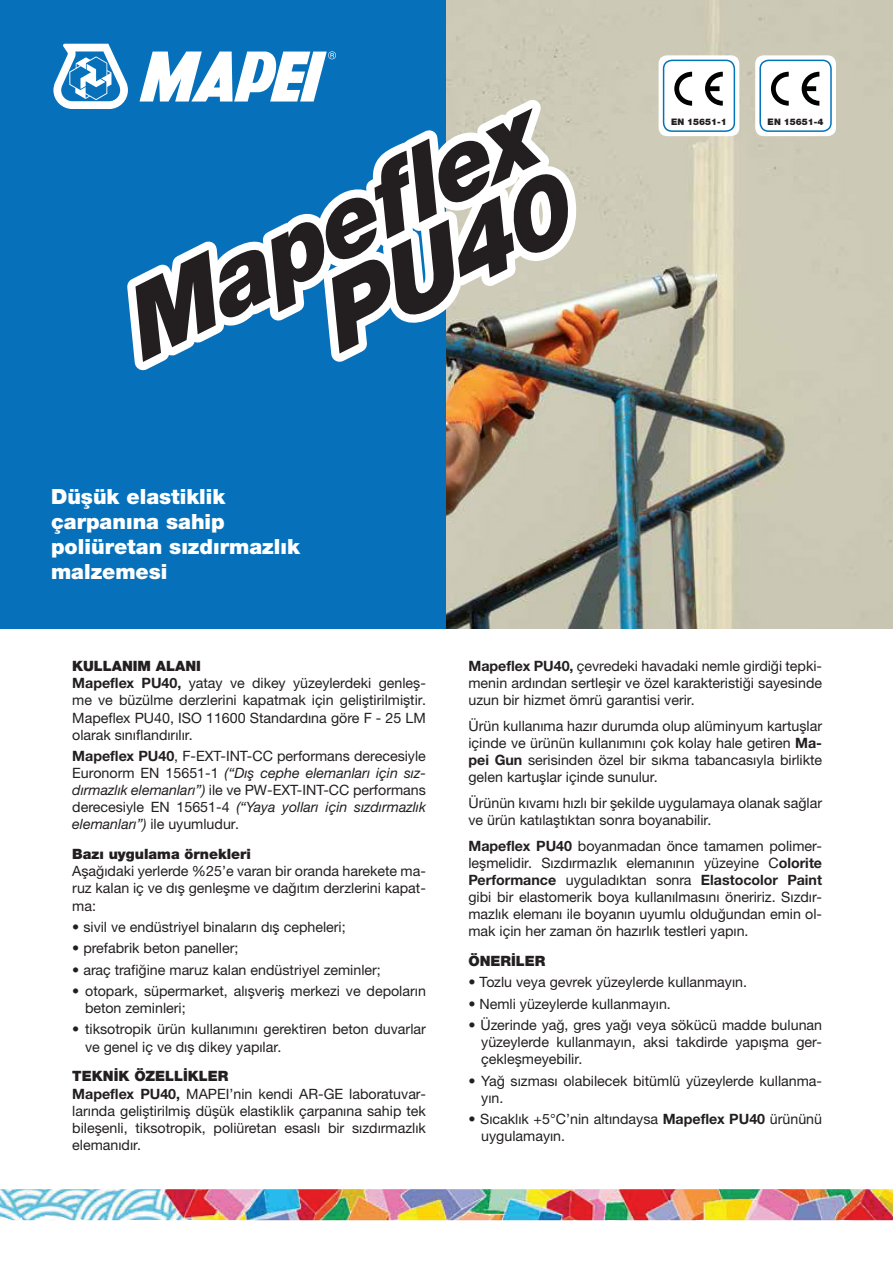
<style>
.page{position:relative;width:893px;height:1263px;background:#fff}
.page>*{position:absolute;margin:0;border:0;box-sizing:border-box;transform-origin:0 0}
.t1{font:italic 900 99px "Helvetica Neue LTW1 G";color:#231f20}
.Sommario{font:900 21px "Helvetica Neue LTW1 G";color:#fff}
.t2{font:14.25px/17.1px "Helvetica Neue LTW1 G";color:#231f20;text-align:justify}
.t3{font:900 14.25px "Helvetica Neue LTW1 G";color:#231f20}
.t4{font:900 9px "Helvetica Neue LTW1 G";color:#231f20}
.s1{font-weight:700}
.s2{font-style:italic}
</style>
<div class="page">
<img style="left:0;top:1189px;width:893px;height:31px">
<div style="left:0;top:0;width:446px;height:628px;background:#0671ba"></div>
<img style="left:446px;top:0;width:447px;height:628px">
<svg style="left:53px;top:44px;width:542px;height:340px"></svg>
<div style="left:755px;top:55px;width:81px;height:81px;background:#fff;border-radius:9px"></div>
<div style="left:759px;top:60px;width:73px;height:72px;border:2px solid #0073ba;border-radius:9px"></div>
<svg style="left:771px;top:72px;width:18px;height:34px"></svg>
<svg style="left:802px;top:72px;width:17px;height:34px"></svg>
<div style="left:659px;top:55px;width:80px;height:81px;background:#fff;border-radius:9px"></div>
<div style="left:663px;top:60px;width:72px;height:72px;border:2px solid #0073ba;border-radius:9px"></div>
<svg style="left:674px;top:72px;width:18px;height:34px"></svg>
<svg style="left:705px;top:72px;width:18px;height:34px"></svg>
<p class="t1" style="left:102px;top:278px;width:451px;rotate:-27deg">Mapefl ex</p>
<p class="t1" style="left:298px;top:269px;width:270px;rotate:-27deg">PU40</p>
<p class="Sommario" style="left:51px;top:483px;width:176px">Düşük elastiklik</p>
<p class="Sommario" style="left:51px;top:509px;width:175px">çarpanına sahip</p>
<p class="Sommario" style="left:51px;top:534px;width:250px">poliüretan sızdırmazlık</p>
<p class="Sommario" style="left:51px;top:559px;width:118px">malzemesi</p>
<p class="t4" style="left:671px;top:116px;width:57px">EN 15651-1</p>
<p class="t4" style="left:768px;top:116px;width:57px">EN 15651-4</p>
<p class="t3" style="left:72px;top:657px;width:130px">KULLANIM ALANI</p>
<p class="t2" style="left:72px;top:675px;width:355px"><span class="s1">Mapeflex PU40,</span> yatay ve dikey yüzeylerdeki genleş&shy;me ve büzülme derzlerini kapatmak için geliştirilmiştir.<br>Mapeflex PU40, ISO 11600 Standardına göre F - 25 LM olarak sınıflandırılır.</p>
<p class="t2" style="left:72px;top:747px;width:355px"><span class="s1">Mapeflex PU40</span>, F-EXT-INT-CC performans derecesiyle Euronorm EN 15651-1 <span class="s2">(“Dış cephe elemanları için sız&shy;dırmazlık elemanları”)</span> ile ve PW-EXT-INT-CC performans derecesiyle EN 15651-4 <span class="s2">(“Yaya yolları için sızdırmazlık elemanları”)</span> ile uyumludur.</p>
<p class="t3" style="left:72px;top:845px;width:180px">Bazı uygulama örnekleri</p>
<p class="t2" style="left:72px;top:863px;width:355px">Aşağıdaki yerlerde %25’e varan bir oranda harekete ma&shy;ruz kalan iç ve dış genleşme ve dağıtım derzlerini kapat&shy;ma:</p>
<p class="t2" style="left:72px;top:918px;width:275px">• sivil ve endüstriyel binaların dış cepheleri;</p>
<p class="t2" style="left:72px;top:939px;width:168px">• prefabrik beton paneller;</p>
<p class="t2" style="left:72px;top:961px;width:310px">• araç trafiğine maruz kalan endüstriyel zeminler;</p>
<p class="t2" style="left:85px;top:982px;width:342px;text-indent:-13px">• otopark, süpermarket, alışveriş merkezi ve depoların beton zeminleri;</p>
<p class="t2" style="left:85px;top:1021px;width:342px;text-indent:-13px">• tiksotropik ürün kullanımını gerektiren beton duvarlar ve genel iç ve dış dikey yapılar.</p>
<p class="t3" style="left:72px;top:1068px;width:158px">TEKNİK ÖZELLİKLER</p>
<p class="t2" style="left:72px;top:1085px;width:355px"><span class="s1">Mapeflex PU40,</span> MAPEI’nin kendi AR-GE laboratuvar&shy;larında geliştirilmiş düşük elastiklik çarpanına sahip tek bileşenli, tiksotropik, poliüretan esaslı bir sızdırmazlık elemanıdır.</p>
<p class="t2" style="left:468px;top:657px;width:355px"><span class="s1">Mapeflex PU40,</span> çevredeki havadaki nemle girdiği tepki&shy;menin ardından sertleşir ve özel karakteristiği sayesinde uzun bir hizmet ömrü garantisi verir.</p>
<p class="t2" style="left:468px;top:717px;width:355px">Ürün kullanıma hazır durumda olup alüminyum kartuşlar içinde ve ürünün kullanımını çok kolay hale getiren <span class="s1">Ma&shy;pei Gun</span> serisinden özel bir sıkma tabancasıyla birlikte gelen kartuşlar içinde sunulur.</p>
<p class="t2" style="left:468px;top:794px;width:355px">Ürünün kıvamı hızlı bir şekilde uygulamaya olanak sağlar ve ürün katılaştıktan sonra boyanabilir.</p>
<p class="t2" style="left:468px;top:837px;width:355px"><span class="s1">Mapeflex PU40</span> boyanmadan önce tamamen polimer&shy;leşmelidir. Sızdırmazlık elemanının yüzeyine C<span class="s1">olorite Performance</span> uyguladıktan sonra <span class="s1">Elastocolor Paint </span>gibi bir elastomerik boya kullanılmasını öneririz. Sızdır&shy;mazlık elemanı ile boyanın uyumlu olduğundan emin ol&shy;mak için her zaman ön hazırlık testleri yapın.</p>
<p class="t3" style="left:468px;top:952px;width:79px">ÖNERİLER</p>
<p class="t2" style="left:468px;top:974px;width:280px">• Tozlu veya gevrek yüzeylerde kullanmayın.</p>
<p class="t2" style="left:468px;top:995px;width:204px">• Nemli yüzeylerde kullanmayın.</p>
<p class="t2" style="left:481px;top:1016px;width:342px;text-indent:-13px">• Üzerinde yağ, gres yağı veya sökücü madde bulunan yüzeylerde kullanmayın, aksi takdirde yapışma ger&shy;çekleşmeyebilir.</p>
<p class="t2" style="left:481px;top:1072px;width:342px;text-indent:-13px">• Yağ sızması olabilecek bitümlü yüzeylerde kullanma&shy;yın.</p>
<p class="t2" style="left:481px;top:1110px;width:342px;text-indent:-13px">• Sıcaklık +5°C’nin altındaysa <span class="s1">Mapeflex PU40</span> ürününü uygulamayın.</p>
</div>
